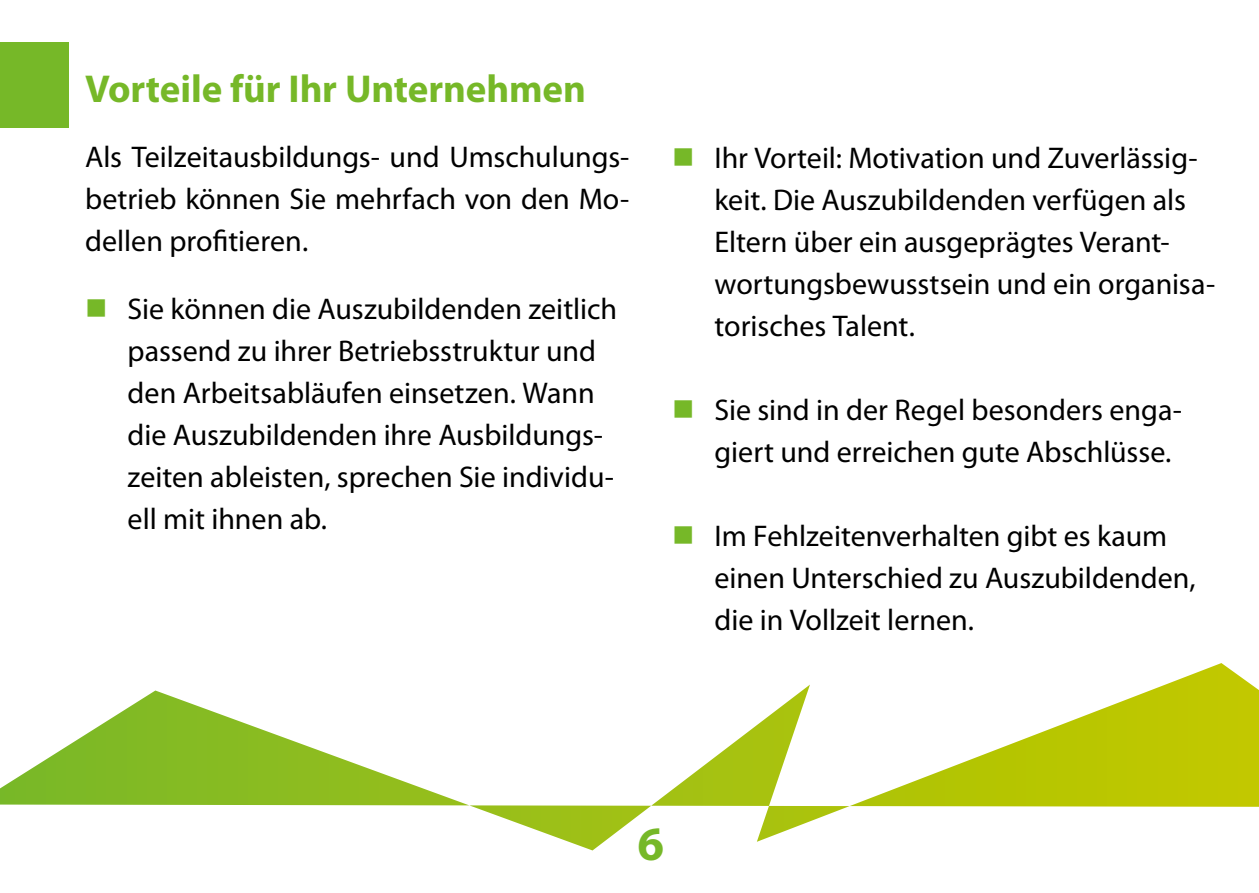
<style>
.page{position:relative;width:1259px;height:893px;background:#fff}
.page>*{position:absolute;margin:0;border:0;box-sizing:border-box;transform-origin:0 0}
.t1{font:700 48px "Myriad Pro";color:#76b828}
.t2{font:700 39px "Myriad Pro";letter-spacing:-.005em;color:#76b828}
.t3{font:30px/42px "Myriad Pro";color:#000}
.s1{color:#76b828}
</style>
<div class="page">
<div style="left:0;top:43px;width:68px;height:85px;background:#76b828"></div>
<svg style="left:0;top:663px;width:1259px;height:187px"></svg>
<h2 class="t2" style="left:85px;top:63px;width:502px">Vorteile für Ihr Unternehmen</h2>
<p class="t3" style="left:85px;top:136px;width:546px;text-align:justify">Als Teilzeitausbildungs- und Umschulungs&shy;betrieb können Sie mehrfach von den Mo&shy;dellen profitieren.</p>
<p class="t3" style="left:128px;top:287px;width:491px;text-indent:-43px"><span class="s1">■</span> Sie können die Auszubildenden zeitlich passend zu ihrer Betriebsstruktur und den Arbeitsabläufen einsetzen. Wann die Auszubildenden ihre Ausbildungs&shy;zeiten ableisten, sprechen Sie individu&shy;ell mit ihnen ab.</p>
<p class="t3" style="left:714px;top:136px;width:502px;text-indent:-43px"><span class="s1">■</span> Ihr Vorteil: Motivation und Zuverlässig&shy;keit. Die Auszubildenden verfügen als Eltern über ein ausgeprägtes Verant&shy;wortungsbewusstsein und ein organisa&shy;torisches Talent.</p>
<p class="t3" style="left:714px;top:388px;width:469px;text-indent:-43px"><span class="s1">■</span> Sie sind in der Regel besonders enga&shy;giert und erreichen gute Abschlüsse.</p>
<p class="t3" style="left:714px;top:514px;width:483px;text-indent:-43px"><span class="s1">■</span> Im Fehlzeitenverhalten gibt es kaum einen Unterschied zu Auszubildenden, die in Vollzeit lernen.</p>
<h1 class="t1" style="left:637px;top:812px;width:28px">6</h1>
</div>
